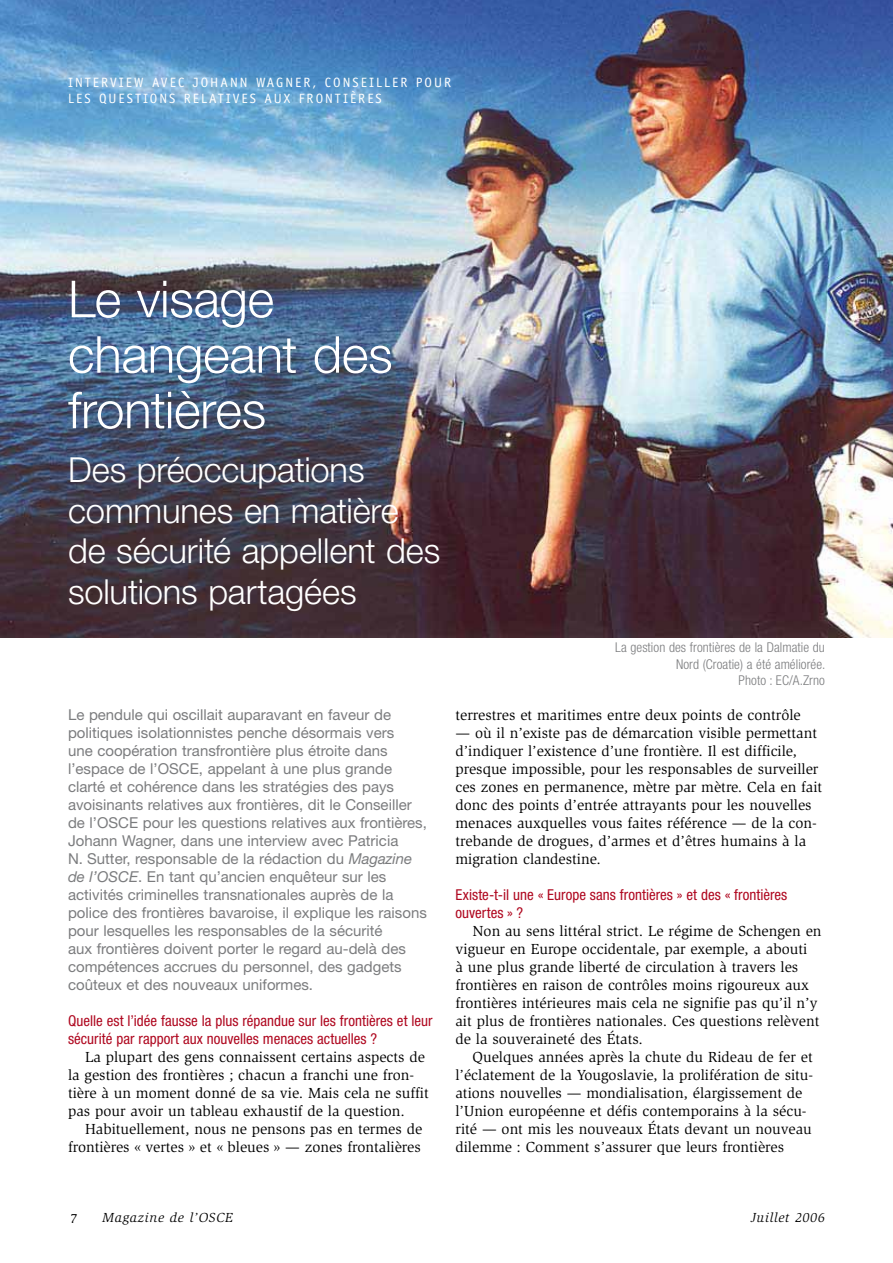
<style>
.page{position:relative;width:893px;height:1263px;background:#fff}
.page>*{position:absolute;margin:0;border:0;box-sizing:border-box;transform-origin:0 0}
.t1{font:300 51px/55.5px "Helvetica Neue";letter-spacing:-.005em;color:#fff}
.t2{font:300 34.5px/40.5px "Helvetica Neue";letter-spacing:-.005em;color:#fff}
.t3{font:15px/18px "Slimbach";color:#000}
.t4{font:15px/18px "Helvetica Neue";color:#7b7c7e}
.t5{font:condensed 15px/18px "Helvetica Neue";color:#af071f}
.t6{font:300 condensed 13.5px/16.5px "Helvetica Neue";letter-spacing:.005em;color:#7b7c7e;text-align:right}
.t7{font:13.5px/16.2px "Officina Sans";letter-spacing:.15em;color:#fff}
.t8{font:italic 13.5px "Slimbach";letter-spacing:.05em;color:#000}
.t9{font:13.5px "Slimbach";color:#000}
.s1{font-style:italic}
</style>
<div class="page">
<img style="left:0;top:0;width:893px;height:637px">
<p class="t7" style="left:68px;top:75px;width:385px">INTERVIEW AVEC JOHANN WAGNER, CONSEILLER POUR<br>LES QUESTIONS RELATIVES AUX FRONTIÈRES</p>
<h1 class="t1" style="left:68px;top:276px;width:326px">Le visage changeant des frontières</h1>
<h2 class="t2" style="left:68px;top:453px;width:374px">Des préoccupations communes en matière de sécurité appellent des solutions partagées</h2>
<p class="t4" style="left:68px;top:707px;width:360px">Le pendule qui oscillait auparavant en faveur de politiques isolationnistes penche désormais vers<br>une coopération transfrontière plus étroite dans l’espace de l’OSCE, appelant à une plus grande clarté et cohérence dans les stratégies des pays avoisinants relatives aux frontières, dit le Conseiller de l’OSCE pour les questions relatives aux frontières, Johann Wagner, dans une interview avec Patricia<br>N. Sutter, responsable de la rédaction du <span class="s1">Magazine de l’OSCE</span>. En tant qu’ancien enquêteur sur les activités criminelles transnationales auprès de la police des frontières bavaroise, il explique les raisons pour lesquelles les responsables de la sécurité<br>aux frontières doivent porter le regard au-delà des compétences accrues du personnel, des gadgets coûteux et des nouveaux uniformes.</p>
<p class="t5" style="left:68px;top:1013px;width:366px">Quelle est l’idée fausse la plus répandue sur les frontières et leur sécurité par rapport aux nouvelles menaces actuelles ?</p>
<p class="t3" style="left:68px;top:1049px;width:362px;text-indent:17px">La plupart des gens connaissent certains aspects de la gestion des frontières ; chacun a franchi une fron&shy;tière à un moment donné de sa vie. Mais cela ne suffit pas pour avoir un tableau exhaustif de la question.</p>
<p class="t3" style="left:68px;top:1121px;width:356px;text-align:right">Habituellement, nous ne pensons pas en termes de frontières « vertes » et « bleues » — zones frontalières</p>
<p class="t6" style="left:615px;top:640px;width:212px">La gestion des frontières de la Dalmatie du<br>Nord (Croatie) a été améliorée.<br>Photo : EC/A.Zrno</p>
<p class="t3" style="left:455px;top:707px;width:347px">terrestres et maritimes entre deux points de contrôle</p>
<p class="t3" style="left:455px;top:725px;width:368px">— où il n’existe pas de démarcation visible permettant d’indiquer l’existence d’une frontière. Il est difficile, presque impossible, pour les responsables de surveiller ces zones en permanence, mètre par mètre. Cela en fait donc des points d’entrée attrayants pour les nouvelles menaces auxquelles vous faites référence — de la con&shy;trebande de drogues, d’armes et d’êtres humains à la migration clandestine.</p>
<p class="t5" style="left:455px;top:887px;width:333px">Existe-t-il une « Europe sans frontières » et des « frontières ouvertes » ?</p>
<p class="t3" style="left:455px;top:923px;width:367px;text-indent:17px">Non au sens littéral strict. Le régime de Schengen en vigueur en Europe occidentale, par exemple, a abouti<br>à une plus grande liberté de circulation à travers les frontières en raison de contrôles moins rigoureux aux frontières intérieures mais cela ne signifie pas qu’il n’y ait plus de frontières nationales. Ces questions relèvent de la souveraineté des États.</p>
<p class="t3" style="left:455px;top:1049px;width:359px;text-indent:17px">Quelques années après la chute du Rideau de fer et l’éclatement de la Yougoslavie, la prolifération de situ&shy;ations nouvelles — mondialisation, élargissement de l’Union européenne et défis contemporains à la sécu&shy;rité — ont mis les nouveaux États devant un nouveau dilemme : Comment s’assurer que leurs frontières</p>
<p class="t9" style="left:71px;top:1213px;width:8px">7</p>
<p class="t8" style="left:103px;top:1212px;width:131px">Magazine de l’OSCE</p>
<p class="t8" style="left:751px;top:1212px;width:76px">Juillet 2006</p>
</div>
